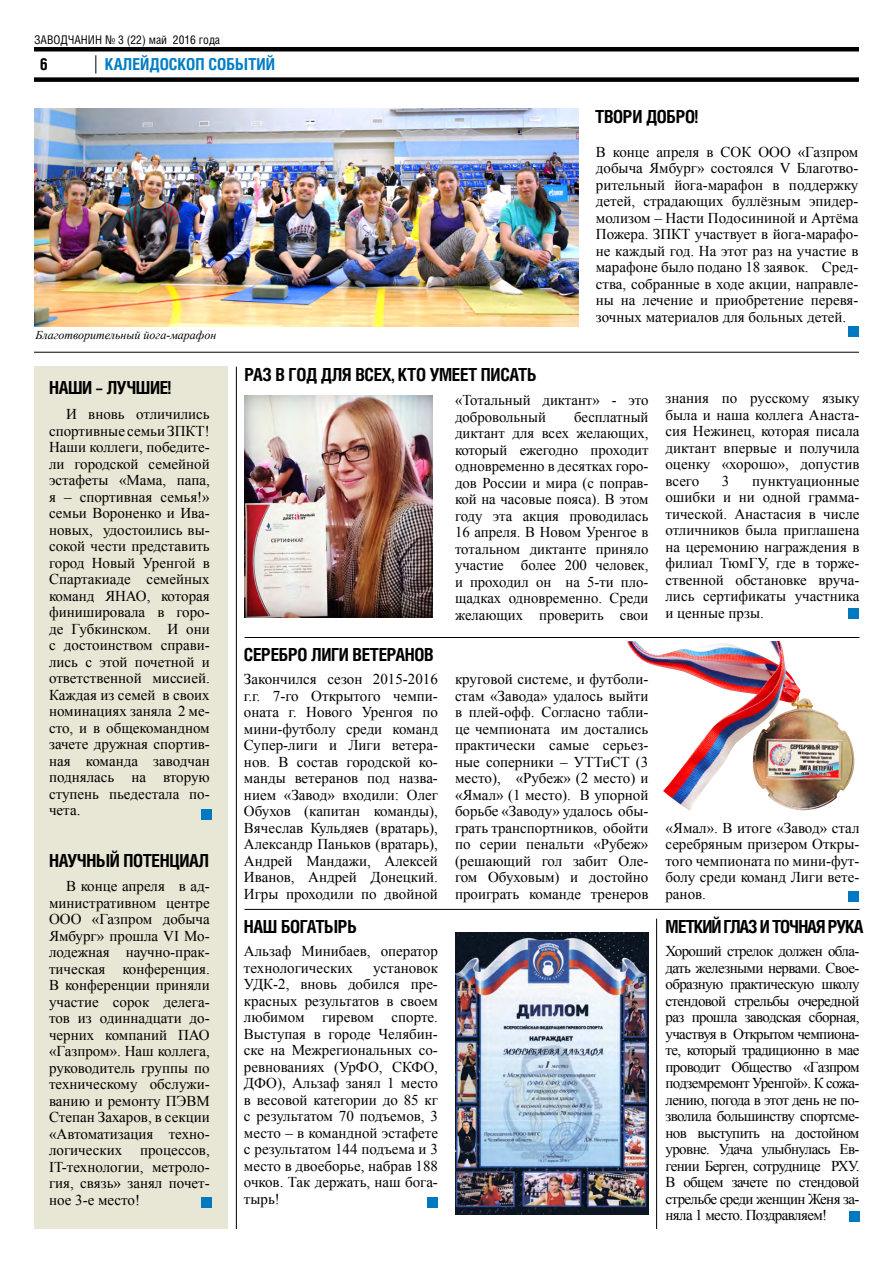
<style>
.page{position:relative;width:893px;height:1263px;background:#fff}
.page>*{position:absolute;margin:0;border:0;box-sizing:border-box;transform-origin:0 0}
.t1{font:700 18px "Helios Cond";letter-spacing:-.02em;color:#000}
.t2{font:700 18px "Helios Cond";letter-spacing:-.06em;color:#000}
.t3{font:700 16.5px "Helios Cond";color:#007dc5}
.t4{font:700 16.5px "Helios Cond";color:#000}
.t5{font:15px/16.5px "Times New Roman";color:#000;text-align:justify}
.t6{font:italic 12px "Times New Roman";color:#000}
.t7{font:12px "Helios Cond C";color:#000}
</style>
<div class="page">
<div style="left:34px;top:47px;width:825px;height:5px;background:#000"></div>
<div style="left:34px;top:77px;width:825px;height:5px;background:#000"></div>
<svg style="left:95px;top:55px;width:1px;height:19px"></svg>
<img style="left:626px;top:641px;width:229px;height:169px">
<div style="left:34px;top:367px;width:193px;height:862px;background:#e8e6d4"></div>
<img style="left:34px;top:109px;width:544px;height:217px">
<img style="left:244px;top:396px;width:189px;height:222px">
<hr style="left:34px;top:352px;width:825px;height:1px;background:#000">
<hr style="left:244px;top:637px;width:615px;height:1px;background:#000">
<hr style="left:244px;top:909px;width:615px;height:1px;background:#000">
<hr style="left:236px;top:367px;width:1px;height:862px;background:#000">
<hr style="left:656px;top:918px;width:1px;height:311px;background:#000">
<div style="left:848px;top:326px;width:10px;height:10px;background:#0079c1"></div>
<div style="left:848px;top:891px;width:10px;height:10px;background:#0079c1"></div>
<div style="left:428px;top:1198px;width:10px;height:10px;background:#0079c1"></div>
<div style="left:849px;top:1211px;width:10px;height:10px;background:#0079c1"></div>
<div style="left:848px;top:609px;width:10px;height:10px;background:#0079c1"></div>
<div style="left:201px;top:809px;width:10px;height:10px;background:#0079c1"></div>
<div style="left:201px;top:1198px;width:10px;height:10px;background:#0079c1"></div>
<img style="left:455px;top:933px;width:193px;height:282px">
<p class="t7" style="left:34px;top:32px;width:188px">ЗАВОДЧАНИН № 3 (22) май 2016 года</p>
<p class="t4" style="left:40px;top:54px;width:10px">6</p>
<p class="t3" style="left:105px;top:54px;width:172px">КАЛЕЙДОСКОП СОБЫТИЙ</p>
<p class="t6" style="left:35px;top:327px;width:182px">Благотворительный йога-марафон</p>
<p class="t1" style="left:595px;top:106px;width:105px">ТВОРИ ДОБРО!</p>
<p class="t5" style="left:596px;top:143px;width:264px">В конце апреля в СОК ООО «Газпром добыча Ямбург» состоялся V Благотво&shy;рительный йога-марафон в поддержку детей, страдающих буллёзным эпидер&shy;молизом – Насти Подосининой и Артёма Пожера. ЗПКТ участвует в йога-марафо&shy;не каждый год. На этот раз на участие в марафоне было подано 18 заявок. Сред&shy;ства, собранные в ходе акции, направле&shy;ны на лечение и приобретение перевя&shy;зочных материалов для больных детей.</p>
<p class="t1" style="left:49px;top:377px;width:124px">НАШИ – ЛУЧШИЕ!</p>
<p class="t5" style="left:49px;top:405px;width:162px;text-indent:17px">И вновь отличились спортивные семьи ЗПКТ!<br>Наши коллеги, победите&shy;ли городской семейной эстафеты «Мама, папа, я – спортивная семья!» семьи Вороненко и Ива&shy;новых, удостоились вы&shy;сокой чести представить город Новый Уренгой в Спартакиаде семейных команд ЯНАО, которая финишировала в горо&shy;де Губкинском. И они с достоинством справи&shy;лись с этой почетной и ответственной миссией.<br>Каждая из семей в своих номинациях заняла 2 ме&shy;сто, и в общекомандном зачете дружная спортив&shy;ная команда заводчан поднялась на вторую ступень пьедестала по&shy;чета.</p>
<p class="t1" style="left:49px;top:850px;width:162px">НАУЧНЫЙ ПОТЕНЦИАЛ</p>
<p class="t5" style="left:49px;top:878px;width:162px;text-indent:17px">В конце апреля в ад&shy;министративном центре ООО «Газпром добыча Ямбург» прошла VI Мо&shy;лодежная научно-прак&shy;тическая конференция.<br>В конференции приняли участие сорок делега&shy;тов из одиннадцати до&shy;черних компаний ПАО «Газпром». Наш коллега, руководитель группы по техническому обслужи&shy;ванию и ремонту ПЭВМ Степан Захаров, в секции «Автоматизация техно&shy;логических процессов, IT-технологии, метроло&shy;гия, связь» занял почет&shy;ное 3-е место!</p>
<p class="t1" style="left:244px;top:364px;width:294px">РАЗ В ГОД ДЛЯ ВСЕХ, КТО УМЕЕТ ПИСАТЬ</p>
<p class="t1" style="left:244px;top:644px;width:191px">СЕРЕБРО ЛИГИ ВЕТЕРАНОВ</p>
<p class="t5" style="left:244px;top:671px;width:196px">Закончился сезон 2015-2016 г.г. 7-го Открытого чемпи&shy;оната г. Нового Уренгоя по мини-футболу среди команд Супер-лиги и Лиги ветера&shy;нов. В состав городской ко&shy;манды ветеранов под назва&shy;нием «Завод» входили: Олег Обухов (капитан команды), Вячеслав Кульдяев (вратарь), Александр Паньков (вратарь), Андрей Мандажи, Алексей Иванов, Андрей Донецкий.<br>Игры проходили по двойной</p>
<p class="t5" style="left:455px;top:392px;width:195px">«Тотальный диктант» - это добровольный</p>
<p class="t5" style="left:455px;top:408px;width:195px;text-indent:119px">бесплатный диктант для всех желающих, который ежегодно проходит одновременно в десятках горо&shy;дов России и мира (с поправ&shy;кой на часовые пояса). В этом году эта акция проводилась 16 апреля. В Новом Уренгое в тотальном диктанте приняло участие более 200 человек, и проходил он на 5-ти пло&shy;щадках одновременно. Среди желающих проверить свои</p>
<p class="t5" style="left:455px;top:671px;width:195px">круговой системе, и футболи&shy;стам «Завода» удалось выйти в плей-офф. Согласно табли&shy;це чемпионата им достались практически самые серьез&shy;ные соперники – УТТиСТ (3 место), «Рубеж» (2 место) и «Ямал» (1 место). В упорной борьбе «Заводу» удалось обы&shy;грать транспортников, обойти по серии пенальти «Рубеж» (решающий гол забит Оле&shy;гом Обуховым) и достойно проиграть команде тренеров</p>
<p class="t5" style="left:665px;top:390px;width:195px">знания по русскому языку была и наша коллега Анаста&shy;сия Нежинец, которая писала диктант впервые и получила оценку «хорошо», допустив всего</p>
<p class="t5" style="left:722px;top:472px;width:9px">3</p>
<p class="t5" style="left:665px;top:472px;width:196px;text-indent:87px">пунктуационные ошибки и ни одной грамма&shy;тической. Анастасия в числе отличников была приглашена на церемонию награждения в филиал ТюмГУ, где в торже&shy;ственной обстановке вруча&shy;лись сертификаты участника и ценные прзы.</p>
<p class="t5" style="left:665px;top:819px;width:196px">«Ямал». В итоге «Завод» стал серебряным призером Откры&shy;того чемпионата по мини-фут&shy;болу среди команд Лиги вете&shy;ранов.</p>
<p class="t1" style="left:244px;top:916px;width:114px">НАШ БОГАТЫРЬ</p>
<p class="t2" style="left:665px;top:916px;width:200px">МЕТКИЙ ГЛАЗ И ТОЧНАЯ РУКА</p>
<p class="t5" style="left:244px;top:942px;width:195px">Альзаф Минибаев, оператор технологических</p>
<p class="t5" style="left:244px;top:959px;width:196px;text-indent:129px">установок УДК-2, вновь добился пре&shy;красных результатов в своем любимом гиревом спорте.<br>Выступая в городе Челябин&shy;ске на Межрегиональных со&shy;ревнованиях (УрФО, СКФО, ДФО), Альзаф занял 1 место в весовой категории до 85 кг с результатом 70 подъемов, 3 место – в командной эстафете с результатом 144 подъема и 3 место в двоеборье, набрав 188 очков. Так держать, наш бога&shy;тырь!</p>
<p class="t5" style="left:665px;top:942px;width:196px">Хороший стрелок должен обла&shy;дать железными нервами. Свое&shy;образную практическую школу стендовой стрельбы очередной раз прошла заводская сборная, участвуя в Открытом чемпиона&shy;те, который традиционно в мае проводит Общество «Газпром подземремонт Уренгой». К сожа&shy;лению, погода в этот день не по&shy;зволила большинству спортсме&shy;нов выступить на достойном уровне. Удача улыбнулась Ев&shy;гении Берген, сотруднице РХУ.<br>В общем зачете по стендовой стрельбе среди женщин Женя за&shy;няла 1 место. Поздравляем!</p>
</div>
